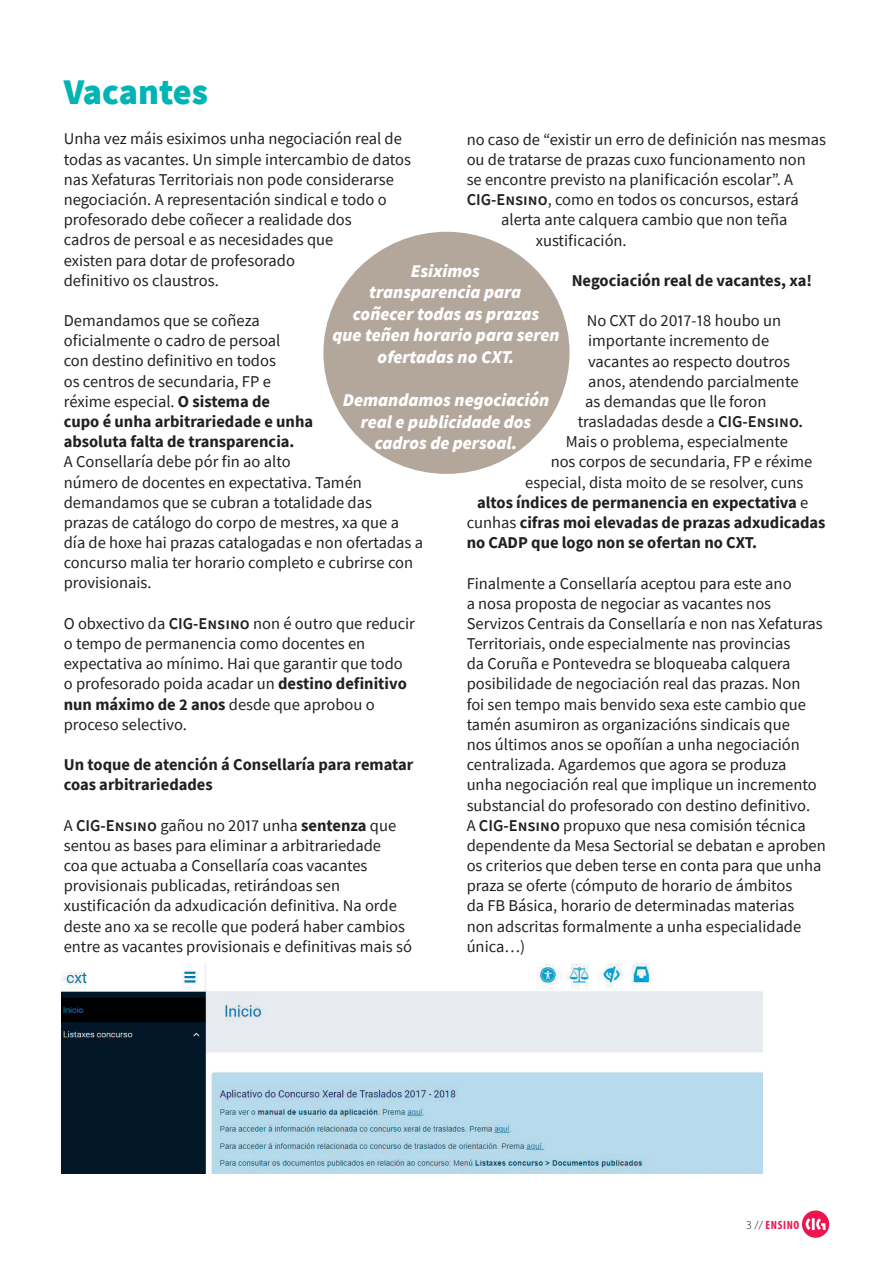
<style>
.page{position:relative;width:893px;height:1263px;background:#fff}
.page>*{position:absolute;margin:0;border:0;box-sizing:border-box;transform-origin:0 0}
.t1{font:900 36px "Source Sans Pro";color:#00b4b4}
.t2{font:italic 900 18px/21.6px "Source Sans Pro";color:#fff;text-align:center}
.t3{font:16.5px/20.2px "Source Sans Pro";color:#231f20}
.t4{font:700 16.5px/20.2px "Source Sans Pro";color:#231f20}
.t5{font:700 condensed 12px "Myriad Pro";letter-spacing:.05em;color:#ed1450}
.s1{font-weight:700}
.s2{font-weight:600}
.s3{font-weight:400}
.s4{font-weight:300;font-stretch:normal;color:#231f20}
</style>
<div class="page">
<div style="left:802px;top:1210px;width:27px;height:28px;background:#ed1450;border-radius:50%"></div>
<svg style="left:806px;top:1218px;width:19px;height:12px"></svg>
<div style="left:323px;top:232px;width:247px;height:242px;background:#b3a79c;border-radius:50%"></div>
<img style="left:61px;top:963px;width:701px;height:211px">
<h1 class="t1" style="left:64px;top:67px;width:146px">Vacantes</h1>
<p class="t3" style="left:64px;top:129px;width:349px">Unha vez máis esiximos unha negociación real de todas as vacantes. Un simple intercambio de datos nas Xefaturas Territoriais non pode considerarse negociación. A representación sindical e todo o profesorado debe coñecer a realidade dos<br>cadros de persoal e as necesidades que<br>existen para dotar de profesorado<br>definitivo os claustros.</p>
<p class="t3" style="left:64px;top:310px;width:251px">Demandamos que se coñeza oficialmente o cadro de persoal<br>con destino definitivo en todos<br>os centros de secundaria, FP e réxime especial. <span class="s1">O sistema de<br>cupo é unha arbitrariedade e unha absoluta falta de transparencia.</span></p>
<p class="t3" style="left:64px;top:452px;width:361px">A Consellaría debe pór fin ao alto<br>número de docentes en expectativa. Tamén demandamos que se cubran a totalidade das<br>prazas de catálogo do corpo de mestres, xa que a día de hoxe hai prazas catalogadas e non ofertadas a concurso malia ter horario completo e cubrirse con provisionais.</p>
<p class="t3" style="left:64px;top:613px;width:353px">O obxectivo da <span class="s2">CIG-Ensino</span> non é outro que reducir o tempo de permanencia como docentes en expectativa ao mínimo. Hai que garantir que todo o profesorado poida acadar un <span class="s1">destino definitivo nun máximo de 2 anos</span> desde que aprobou o proceso selectivo.</p>
<p class="t4" style="left:64px;top:754px;width:351px">Un toque de atención á Consellaría para rematar coas arbitrariedades</p>
<p class="t3" style="left:64px;top:815px;width:350px">A <span class="s2">CIG-Ensino</span> gañou no 2017 unha <span class="s1">sentenza</span> que sentou as bases para eliminar a arbitrariedade<br>coa que actuaba a Consellaría coas vacantes provisionais publicadas, retirándoas sen xustificación da adxudicación definitiva. Na orde deste ano xa se recolle que poderá haber cambios entre as vacantes provisionais e definitivas mais só</p>
<p class="t3" style="left:467px;top:129px;width:361px">no caso de “existir un erro de definición nas mesmas</p>
<p class="t3" style="left:467px;top:149px;width:341px">ou de tratarse de prazas cuxo funcionamento non</p>
<p class="t3" style="left:467px;top:169px;width:328px">se encontre previsto na planificación escolar”. A</p>
<p class="t3" style="left:467px;top:189px;width:334px"><span class="s2">CIG-Ensino</span>, como en todos os concursos, estará</p>
<p class="t3" style="left:501px;top:210px;width:288px">alerta ante calquera cambio que non teña</p>
<p class="t3" style="left:536px;top:230px;width:93px">xustificación.</p>
<p class="t4" style="left:572px;top:270px;width:242px">Negociación real de vacantes, xa!</p>
<p class="t3" style="left:587px;top:310px;width:196px">No CXT do 2017-18 houbo un</p>
<p class="t3" style="left:588px;top:331px;width:183px">importante incremento de</p>
<p class="t3" style="left:588px;top:351px;width:203px">vacantes ao respecto doutros</p>
<p class="t3" style="left:588px;top:371px;width:212px">anos, atendendo parcialmente</p>
<p class="t3" style="left:585px;top:391px;width:183px">as demandas que lle foron</p>
<p class="t3" style="left:578px;top:411px;width:227px">trasladadas desde a <span class="s2">CIG-Ensino.</span></p>
<p class="t3" style="left:566px;top:432px;width:224px">Mais o problema, especialmente</p>
<p class="t3" style="left:551px;top:452px;width:263px">nos corpos de secundaria, FP e réxime</p>
<p class="t3" style="left:525px;top:472px;width:280px">especial, dista moito de se resolver, cuns</p>
<p class="t4" style="left:477px;top:492px;width:333px">altos índices de permanencia en expectativa <span class="s3">e</span></p>
<p class="t4" style="left:467px;top:512px;width:360px"><span class="s3">cunhas</span> cifras moi elevadas de prazas adxudicadas</p>
<p class="t4" style="left:467px;top:532px;width:292px">no CADP que logo non se ofertan no CXT.</p>
<p class="t3" style="left:467px;top:573px;width:361px">Finalmente a Consellaría aceptou para este ano<br>a nosa proposta de negociar as vacantes nos Servizos Centrais da Consellaría e non nas Xefaturas Territoriais, onde especialmente nas provincias<br>da Coruña e Pontevedra se bloqueaba calquera posibilidade de negociación real das prazas. Non<br>foi sen tempo mais benvido sexa este cambio que tamén asumiron as organizacións sindicais que<br>nos últimos anos se opoñían a unha negociación centralizada. Agardemos que agora se produza unha negociación real que implique un incremento substancial do profesorado con destino definitivo.<br>A <span class="s2">CIG-Ensino</span> propuxo que nesa comisión técnica dependente da Mesa Sectorial se debatan e aproben os criterios que deben terse en conta para que unha praza se oferte (cómputo de horario de ámbitos<br>da FB Básica, horario de determinadas materias<br>non adscritas formalmente a unha especialidade única…)</p>
<p class="t2" style="left:332px;top:259px;width:229px">Esiximos<br>transparencia para<br>coñecer todas as prazas<br>que teñen horario para seren ofertadas no CXT.</p>
<p class="t2" style="left:343px;top:389px;width:208px">Demandamos negociación real e publicidade dos cadros de persoal.</p>
<p class="t5" style="left:746px;top:1217px;width:55px"><span class="s4">3 //</span> ENSINO</p>
</div>
